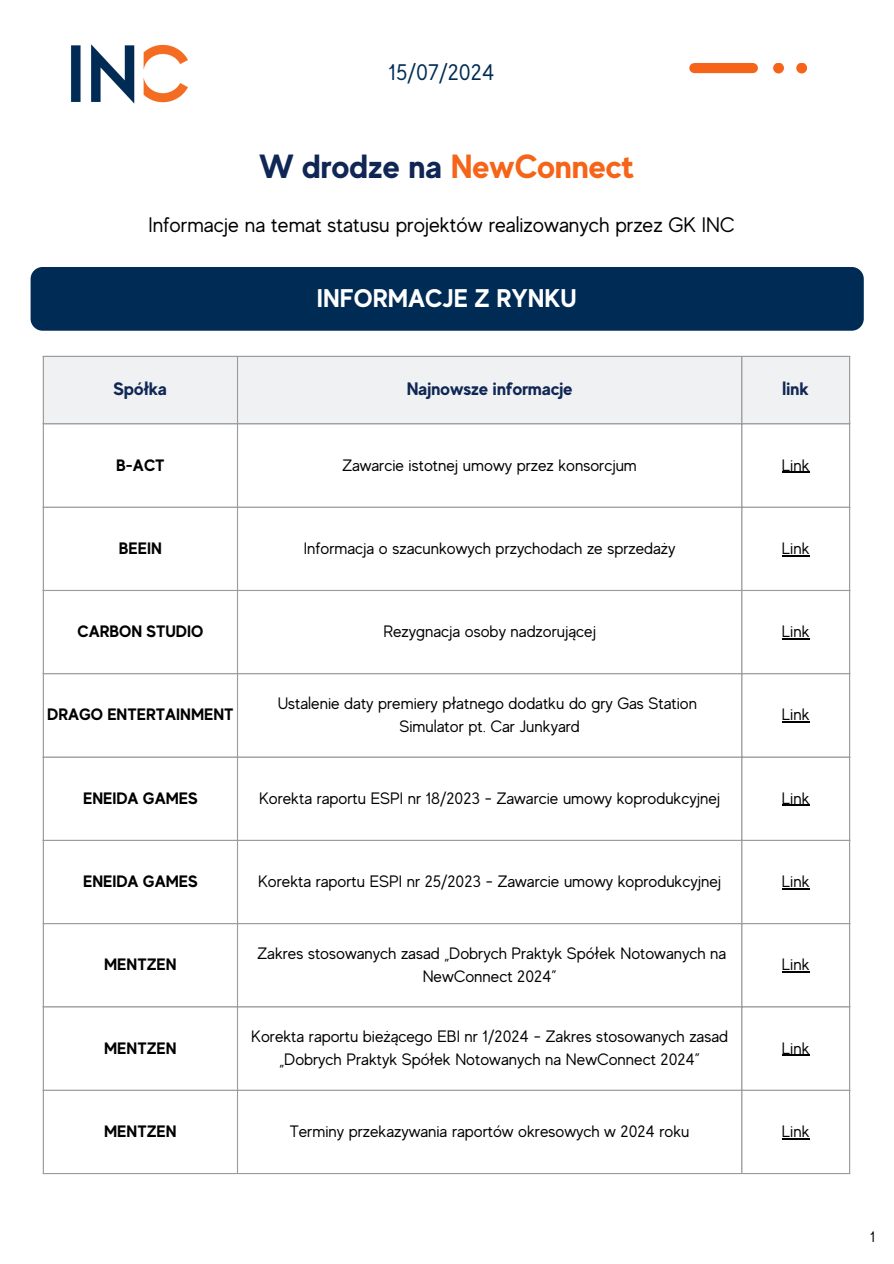
<style>
.page{position:relative;width:894px;height:1264px;background:#fff}
.page>*{position:absolute;margin:0;border:0;box-sizing:border-box;transform-origin:0 0}
.t1{font:700 33.45px "MADE Evolve Sans";color:#f56419}
.t2{font:700 25.5px "MADE Evolve Sans";color:#fff}
.t3{font:22.5px "MADE Evolve Sans";color:#002b54}
.t4{font:21px "MADE Evolve Sans";color:#000}
.t5{font:700 18px "MADE Evolve Sans";color:#102755}
.t6{font:16.5px/22.5px "MADE Evolve Sans";color:#000;text-align:center}
.t7{font:700 16.5px "MADE Evolve Sans";color:#000}
.t8{font:15px "MADE Evolve Sans";color:#000}
.s1{color:#102755}
</style>
<div class="page">
<img style="left:70px;top:44px;width:118px;height:60px">
<div style="left:694px;top:63px;width:58px;height:10px;background:#f56419"></div>
<div style="left:773px;top:63px;width:10px;height:10px;background:#f56419;border-radius:50%"></div>
<div style="left:796px;top:63px;width:10px;height:10px;background:#f56419;border-radius:50%"></div>
<div style="left:44px;top:357px;width:804px;height:66px;background:#f0f1f2"></div>
<hr style="left:781px;top:471px;width:28px;height:2px;background:#000">
<svg style="left:782px;top:555px;width:27px;height:1px"></svg>
<svg style="left:782px;top:638px;width:27px;height:1px"></svg>
<svg style="left:782px;top:721px;width:27px;height:1px"></svg>
<svg style="left:782px;top:805px;width:27px;height:1px"></svg>
<svg style="left:782px;top:888px;width:27px;height:1px"></svg>
<svg style="left:782px;top:971px;width:27px;height:1px"></svg>
<svg style="left:782px;top:1054px;width:27px;height:1px"></svg>
<svg style="left:782px;top:1138px;width:27px;height:1px"></svg>
<hr style="left:43px;top:357px;width:1px;height:815px;background:#9b9b9b">
<hr style="left:237px;top:357px;width:1px;height:815px;background:#9b9b9b">
<hr style="left:741px;top:357px;width:1px;height:815px;background:#9b9b9b">
<hr style="left:848px;top:357px;width:1px;height:815px;background:#9b9b9b">
<hr style="left:43px;top:356px;width:806px;height:1px;background:#9b9b9b">
<hr style="left:43px;top:423px;width:806px;height:1px;background:#9b9b9b">
<hr style="left:43px;top:506px;width:806px;height:1px;background:#9b9b9b">
<hr style="left:43px;top:590px;width:806px;height:1px;background:#9b9b9b">
<hr style="left:43px;top:673px;width:806px;height:1px;background:#9b9b9b">
<hr style="left:43px;top:756px;width:806px;height:1px;background:#9b9b9b">
<hr style="left:43px;top:839px;width:806px;height:2px;background:#9b9b9b">
<hr style="left:43px;top:923px;width:806px;height:1px;background:#9b9b9b">
<hr style="left:43px;top:1006px;width:806px;height:1px;background:#9b9b9b">
<hr style="left:43px;top:1089px;width:806px;height:1px;background:#9b9b9b">
<hr style="left:43px;top:1172px;width:806px;height:2px;background:#9b9b9b">
<div style="left:31px;top:267px;width:832px;height:64px;background:#002b54;border-radius:12px"></div>
<p class="t3" style="left:388px;top:60px;width:107px">15/07/2024</p>
<p class="t1" style="left:259px;top:146px;width:377px"><span class="s1">W drodze na</span> NewConnect</p>
<p class="t4" style="left:148px;top:213px;width:587px">Informacje na temat statusu projektów realizowanych przez GK INC</p>
<p class="t2" style="left:317px;top:283px;width:261px">INFORMACJE Z RYNKU</p>
<p class="t5" style="left:114px;top:378px;width:55px">Spółka</p>
<h1 class="t5" style="left:406px;top:378px;width:167px">Najnowsze informacje</h1>
<p class="t5" style="left:782px;top:378px;width:28px">link</p>
<h2 class="t7" style="left:116px;top:455px;width:50px">B-ACT</h2>
<p class="t6" style="left:342px;top:454px;width:296px">Zawarcie istotnej umowy przez konsorcjum</p>
<p class="t6" style="left:781px;top:454px;width:29px">Link</p>
<p class="t7" style="left:119px;top:538px;width:44px">BEEIN</p>
<p class="t6" style="left:304px;top:537px;width:373px">Informacja o szacunkowych przychodach ze sprzedaży</p>
<p class="t6" style="left:781px;top:537px;width:29px">Link</p>
<p class="t7" style="left:77px;top:621px;width:127px">CARBON STUDIO</p>
<p class="t6" style="left:383px;top:620px;width:214px">Rezygnacja osoby nadzorującej</p>
<p class="t6" style="left:781px;top:620px;width:29px">Link</p>
<p class="t7" style="left:47px;top:705px;width:188px">DRAGO ENTERTAINMENT</p>
<p class="t6" style="left:277px;top:692px;width:421px">Ustalenie daty premiery płatnego dodatku do gry Gas Station</p>
<p class="t6" style="left:399px;top:715px;width:182px">Simulator pt. Car Junkyard</p>
<p class="t6" style="left:781px;top:703px;width:29px">Link</p>
<p class="t7" style="left:83px;top:788px;width:116px">ENEIDA GAMES</p>
<p class="t6" style="left:259px;top:787px;width:462px">Korekta raportu ESPI nr 18/2023 - Zawarcie umowy koprodukcyjnej</p>
<p class="t6" style="left:781px;top:787px;width:29px">Link</p>
<p class="t7" style="left:83px;top:871px;width:116px">ENEIDA GAMES</p>
<p class="t6" style="left:258px;top:870px;width:464px">Korekta raportu ESPI nr 25/2023 - Zawarcie umowy koprodukcyjnej</p>
<p class="t6" style="left:781px;top:870px;width:29px">Link</p>
<p class="t7" style="left:104px;top:954px;width:74px">MENTZEN</p>
<p class="t7" style="left:104px;top:1038px;width:74px">MENTZEN</p>
<p class="t6" style="left:257px;top:942px;width:470px">Zakres stosowanych zasad „Dobrych Praktyk Spółek Notowanych na<br>NewConnect 2024”</p>
<p class="t6" style="left:251px;top:1025px;width:478px">Korekta raportu bieżącego EBI nr 1/2024 - Zakres stosowanych zasad „Dobrych Praktyk Spółek Notowanych na NewConnect 2024”</p>
<p class="t6" style="left:781px;top:953px;width:29px">Link</p>
<p class="t6" style="left:781px;top:1036px;width:29px">Link</p>
<p class="t7" style="left:104px;top:1121px;width:74px">MENTZEN</p>
<p class="t6" style="left:290px;top:1120px;width:401px">Terminy przekazywania raportów okresowych w 2024 roku</p>
<p class="t6" style="left:781px;top:1120px;width:29px">Link</p>
<p class="t8" style="left:869px;top:1228px;width:7px">1</p>
</div>
